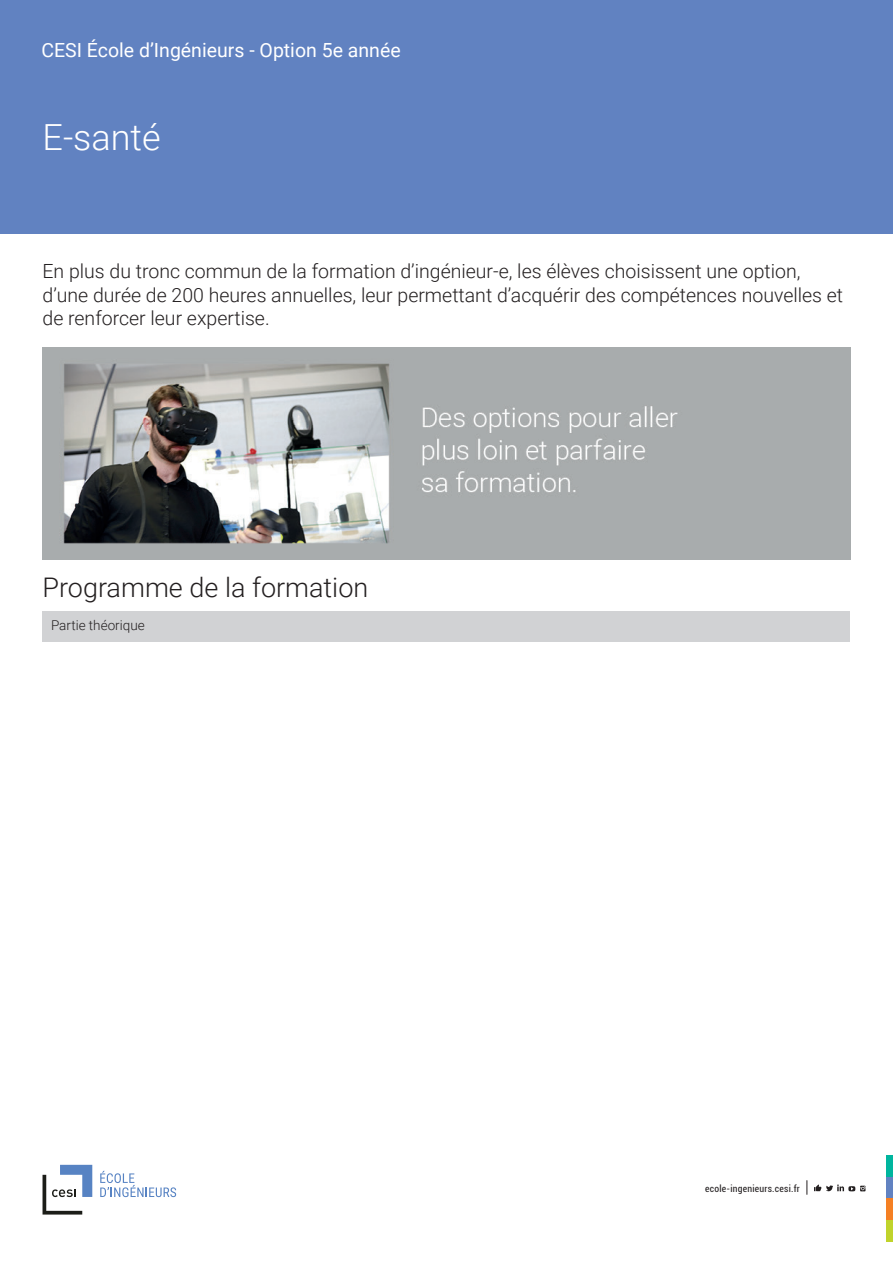
<style>
.page{position:relative;width:893px;height:1263px;background:#fff}
.page>*{position:absolute;margin:0;border:0;box-sizing:border-box;transform-origin:0 0}
.t1{font:300 36px "Roboto";color:#fff}
.t2{font:300 27px "Roboto";color:#231f20}
.t3{font:300 19.5px/23.4px "Roboto";color:#231f20}
.t4{font:19.5px "Roboto";color:#fff}
.t5{font:300 13.5px "Roboto";color:#231f20}
.t6{font:condensed 9.6px "Roboto";letter-spacing:.025em;color:#231f20}
</style>
<div class="page">
<div style="left:886px;top:1220px;width:7px;height:21px;background:#c0d32b"></div>
<div style="left:886px;top:1198px;width:7px;height:22px;background:#f58023"></div>
<div style="left:886px;top:1176px;width:7px;height:22px;background:#6182c1"></div>
<div style="left:886px;top:1155px;width:7px;height:21px;background:#00b59e"></div>
<svg style="left:807px;top:1180px;width:1px;height:14px"></svg>
<svg style="left:814px;top:1184px;width:51px;height:7px"></svg>
<svg style="left:43px;top:1165px;width:49px;height:49px"></svg>
<svg style="left:100px;top:1171px;width:76px;height:26px"></svg>
<div style="left:0;top:0;width:893px;height:234px;background:#6182c1"></div>
<div style="left:43px;top:611px;width:807px;height:31px;background:#d1d2d4"></div>
<img style="left:43px;top:347px;width:807px;height:213px">
<p class="t4" style="left:41px;top:37px;width:361px">CESI École d’Ingénieurs - Option 5e année</p>
<h1 class="t1" style="left:43px;top:112px;width:120px">E-santé</h1>
<p class="t3" style="left:43px;top:259px;width:802px">En plus du tronc commun de la formation d’ingénieur-e, les élèves choisissent une option, d’une durée de 200 heures annuelles, leur permettant d’acquérir des compétences nouvelles et de renforcer leur expertise.</p>
<h2 class="t2" style="left:43px;top:568px;width:327px">Programme de la formation</h2>
<p class="t5" style="left:51px;top:616px;width:95px">Partie théorique</p>
<p class="t6" style="left:705px;top:1182px;width:96px">ecole-ingenieurs.cesi.fr</p>
</div>
